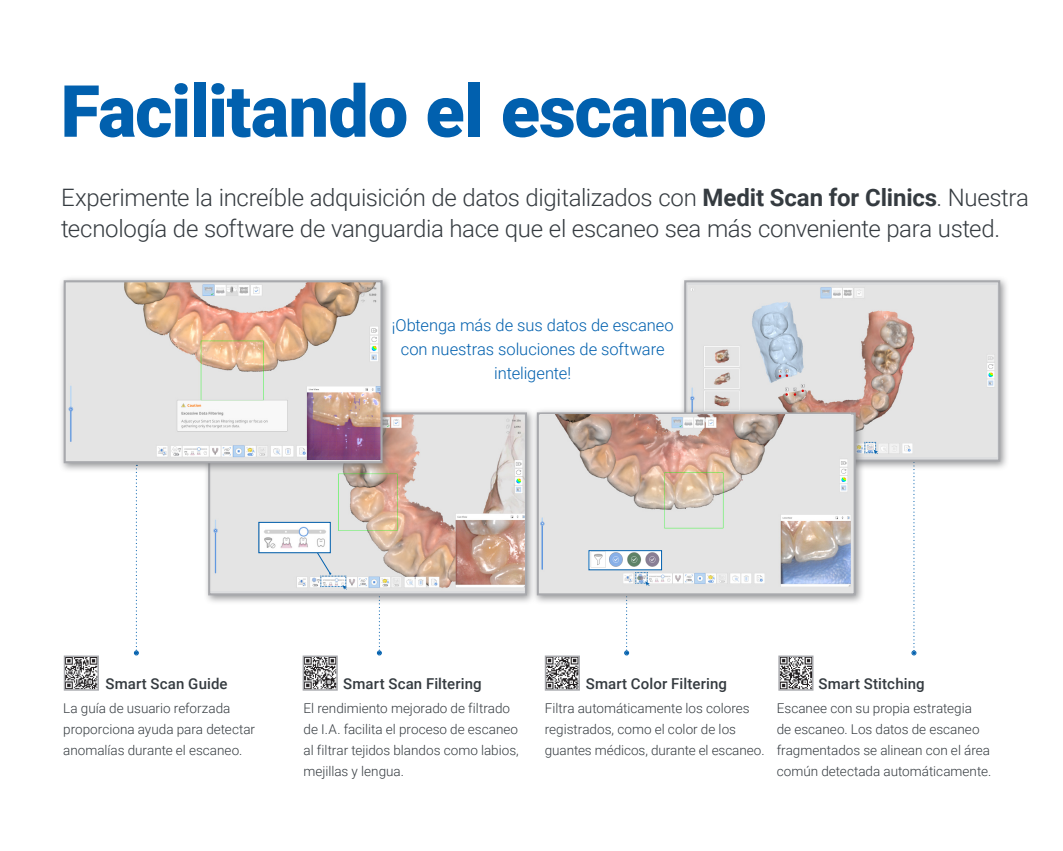
<style>
.page{position:relative;width:1063px;height:851px;background:#fff}
.page>*{position:absolute;margin:0;border:0;box-sizing:border-box;transform-origin:0 0}
.t1{font:900 72px "Roboto";letter-spacing:-.015em;color:#0160ae}
.t2{font:300 24px/31.5px "Roboto";letter-spacing:-.015em;color:#353b40}
.t3{font:300 16.5px/24px "Roboto";letter-spacing:-.005em;color:#0160ae;text-align:center}
.t4{font:500 15px "Roboto";letter-spacing:.01em;color:#353b40}
.t5{font:300 13.5px/21px "Roboto";color:#353b40}
.s1{font-weight:700}
</style>
<div class="page">
<svg style="left:912px;top:472px;width:4px;height:183px"></svg>
<svg style="left:625px;top:604px;width:4px;height:51px"></svg>
<svg style="left:377px;top:604px;width:5px;height:51px"></svg>
<svg style="left:134px;top:472px;width:5px;height:183px"></svg>
<div style="left:203px;top:407px;width:333px;height:197px;background:#6c6d70;opacity:.7"></div>
<img style="left:211px;top:415px;width:313px;height:175px">
<div style="left:208px;top:412px;width:319px;height:183px;border:2px solid #a8a9ad"></div>
<img style="left:260px;top:524px;width:69px;height:27px">
<div style="left:258px;top:522px;width:73px;height:31px;border:1px solid #0160ae"></div>
<svg style="left:316px;top:551px;width:31px;height:38px"></svg>
<div style="left:58px;top:275px;width:334px;height:197px;background:#6c6d70;opacity:.7"></div>
<img style="left:67px;top:283px;width:313px;height:177px">
<div style="left:64px;top:280px;width:319px;height:183px;border:2px solid #a8a9ad"></div>
<div style="left:679px;top:275px;width:330px;height:195px;background:#6c6d70;opacity:.7"></div>
<div style="left:685px;top:281px;width:314px;height:179px;background:#e4e4e4"></div>
<div style="left:684px;top:280px;width:316px;height:181px;border:2px solid #a8a9ad"></div>
<img style="left:690px;top:287px;width:305px;height:167px">
<svg style="left:865px;top:441px;width:13px;height:13px"></svg>
<div style="left:532px;top:407px;width:333px;height:197px;background:#6c6d70;opacity:.7"></div>
<div style="left:538px;top:413px;width:317px;height:181px;background:#e4e4e4"></div>
<div style="left:537px;top:412px;width:319px;height:183px;border:2px solid #a8a9ad"></div>
<img style="left:541px;top:414px;width:310px;height:172px">
<svg style="left:635px;top:572px;width:15px;height:14px"></svg>
<img style="left:590px;top:552px;width:70px;height:16px">
<div style="left:588px;top:550px;width:74px;height:20px;border:1px solid #0160ae"></div>
<img style="left:548px;top:658px;width:29px;height:29px">
<div style="left:545px;top:655px;width:35px;height:35px;border:2px solid #a8a9ad"></div>
<img style="left:67px;top:658px;width:29px;height:29px">
<div style="left:64px;top:655px;width:35px;height:35px;border:2px solid #a8a9ad"></div>
<img style="left:306px;top:658px;width:29px;height:29px">
<div style="left:303px;top:655px;width:35px;height:35px;border:2px solid #a8a9ad"></div>
<img style="left:781px;top:658px;width:30px;height:29px">
<div style="left:778px;top:655px;width:36px;height:35px;border:2px solid #a8a9ad"></div>
<h1 class="t1" style="left:61px;top:61px;width:708px">Facilitando el escaneo</h1>
<h2 class="t2" style="left:61px;top:180px;width:970px">Experimente la increíble adquisición de datos digitalizados con <span class="s1">Medit Scan for Clinics</span>. Nuestra tecnología de software de vanguardia hace que el escaneo sea más conveniente para usted.</h2>
<p class="t3" style="left:392px;top:312px;width:284px">¡Obtenga más de sus datos de escaneo con nuestras soluciones de software inteligente!</p>
<p class="t4" style="left:105px;top:673px;width:124px">Smart Scan Guide</p>
<p class="t5" style="left:63px;top:696px;width:193px">La guía de usuario reforzada proporciona ayuda para detectar anomalías durante el escaneo.</p>
<p class="t4" style="left:343px;top:673px;width:140px">Smart Scan Filtering</p>
<p class="t5" style="left:304px;top:696px;width:217px">El rendimiento mejorado de filtrado de I.A. facilita el proceso de escaneo al filtrar tejidos blandos como labios, mejillas y lengua.</p>
<p class="t4" style="left:586px;top:673px;width:143px">Smart Color Filtering</p>
<p class="t5" style="left:545px;top:696px;width:221px">Filtra automáticamente los colores registrados, como el color de los guantes médicos, durante el escaneo.</p>
<p class="t4" style="left:819px;top:673px;width:108px">Smart Stitching</p>
<p class="t5" style="left:777px;top:696px;width:216px">Escanee con su propia estrategia<br>de escaneo. Los datos de escaneo fragmentados se alinean con el área común detectada automáticamente.</p>
</div>
